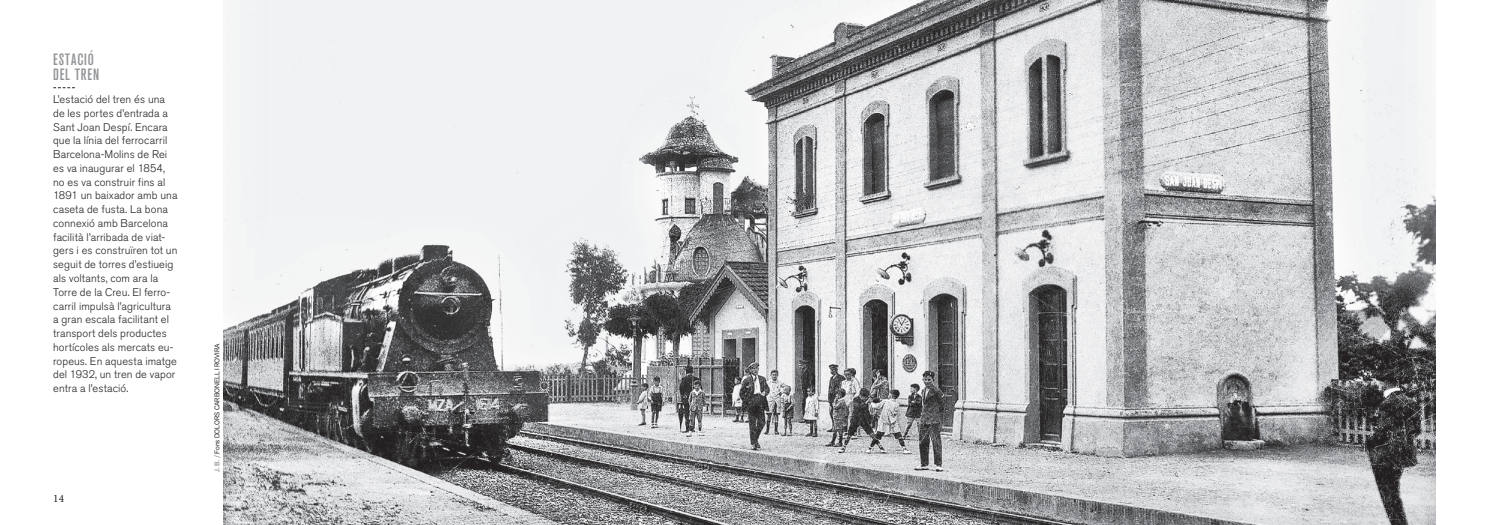
<style>
.page{position:relative;width:1489px;height:525px;background:#fff}
.page>*{position:absolute;margin:0;border:0;box-sizing:border-box;transform-origin:0 0}
.t1{font:500 condensed 16.25px/15px "Akzidenz Grotesk BQ";letter-spacing:.05em;color:#939598}
.t2{font:11.25px "Minion Pro";color:#231f20}
.t3{font:300 11px/13.8px "Akzidenz Grotesk BQ";letter-spacing:.01em;color:#231f20}
.t4{font:6.88px "Akzid Grtsk Next";color:#231f20}
.s1{font-weight:500;color:#939598}
</style>
<div class="page">
<svg style="left:53px;top:87px;width:22px;height:1px"></svg>
<img style="left:223px;top:0;width:1212px;height:524px">
<h1 class="t1" style="left:53px;top:51px;width:47px">ESTACIÓ<br>DEL TREN</h1>
<p class="t3" style="left:53px;top:93px;width:126px">L’estació del tren és una de les portes d’entrada a<br>Sant Joan Despí. Encara que la línia del ferrocarril<br>Barcelona-Molins de Rei es va inaugurar el 1854, no es va construir fins al<br>1891 un baixador amb una caseta de fusta. La bona connexió amb Barcelona facilità l’arribada de viat&shy;gers i es construïren tot un seguit de torres d’estiueig als voltants, com ara la<br>Torre de la Creu. El ferro&shy;carril impulsà l’agricultura a gran escala facilitant el transport dels productes hortícoles als mercats eu&shy;ropeus. En aquesta imatge del 1932, un tren de vapor entra a l’estació.</p>
<p class="t2" style="left:53px;top:491px;width:12px">14</p>
<p class="t4" style="left:213px;top:471px;width:130px;rotate:-90deg"><span class="s1">J. B. /</span> Fons DOLORS CARBONELL I ROVIRA</p>
</div>
